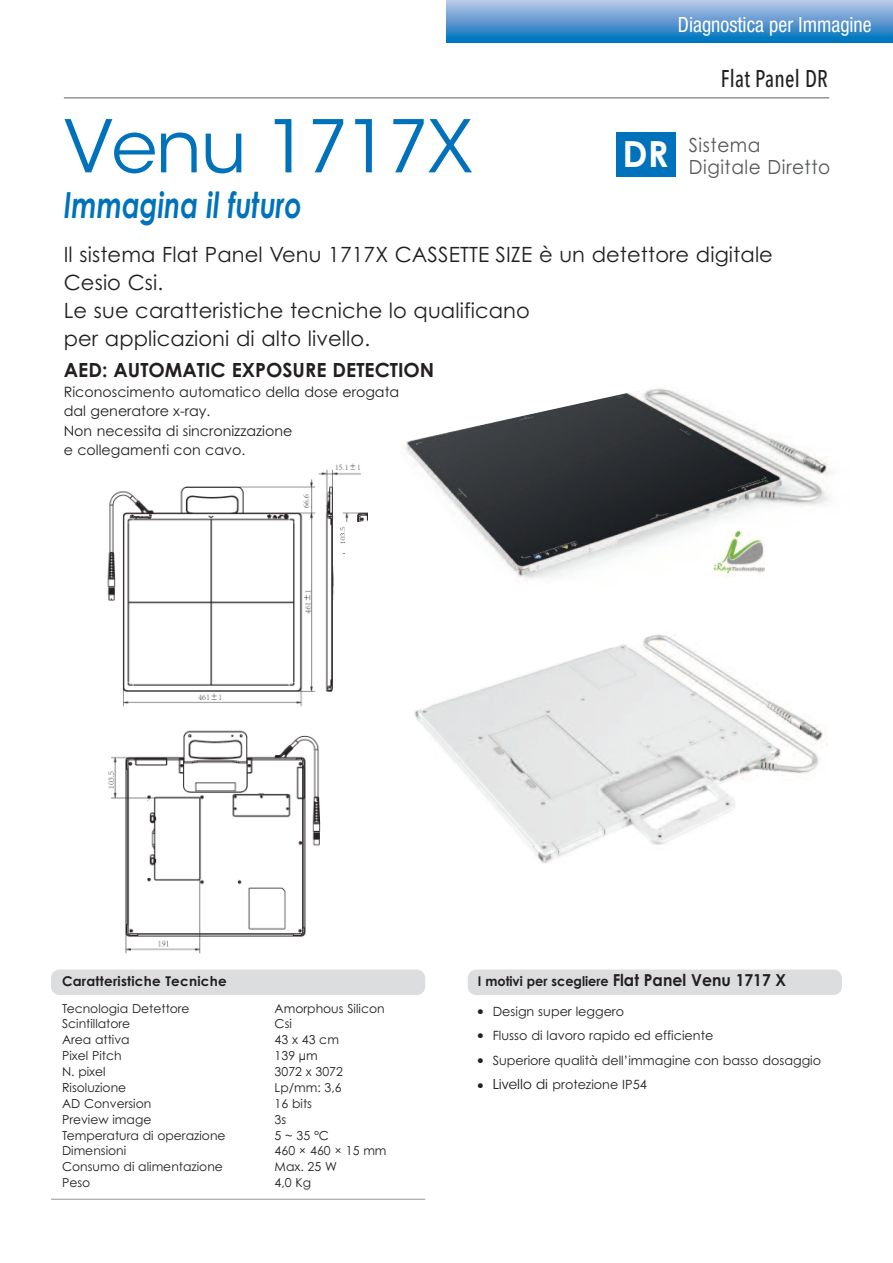
<style>
.page{position:relative;width:893px;height:1263px;background:#fff}
.page>*{position:absolute;margin:0;border:0;box-sizing:border-box;transform-origin:0 0}
.t1{font:72px "ITC Avant Garde Std";letter-spacing:-.015em;color:#0072bc}
.t2{font:italic 700 36px "Century Gothic";color:#0072bc;scale:.75 1}
.t3{font:500 24px "Avenir Next Condensed";letter-spacing:.015em;color:#231f20;scale:.9 1}
.t4{font:21px/27.8px "Century Gothic";letter-spacing:.005em;color:#231f20}
.t5{font:condensed 21px "Helvetica Neue LT Std";color:#fff;scale:.95 1}
.t6{font:700 19.5px "Century Gothic";color:#231f20}
.t7{font:19.5px/22.5px "Century Gothic";letter-spacing:.03em;color:#57585a;scale:.95 1}
.t8{font:14.25px/19.5px "Century Gothic";color:#231f20}
.t9{font:700 13.5px "Century Gothic";letter-spacing:.015em;color:#231f20;scale:.95 1}
.t10{font:700 13.5px "Century Gothic";letter-spacing:.015em;color:#231f20}
.t11{font:12.75px "Century Gothic";color:#231f20}
.t12{font:12.3px "Century Gothic";color:#231f20}
.s1{font-weight:700;font-size:36px;color:#fff}
.s2{font-size:16.5px}
.s3{font-family:"ITC Avant Garde Std";font-size:13.5px}
</style>
<div class="page">
<div style="left:446px;top:0;width:447px;height:43px;background:linear-gradient(to bottom,#c1c7e8,#006ebb)"></div>
<img style="left:107px;top:463px;width:261px;height:244px">
<div style="left:51px;top:969px;width:374px;height:26px;background:#dcdddf;border-radius:9px"></div>
<div style="left:468px;top:969px;width:374px;height:26px;background:#dcdddf;border-radius:9px"></div>
<img style="left:401px;top:387px;width:430px;height:196px">
<img style="left:414px;top:634px;width:414px;height:229px">
<hr style="left:51px;top:1199px;width:374px;height:1px;background:#939598">
<img style="left:713px;top:527px;width:51px;height:51px">
<hr style="left:64px;top:97px;width:765px;height:2px;background:#939598">
<div style="left:617px;top:132px;width:59px;height:44px;background:#0072bc"></div>
<img style="left:108px;top:730px;width:213px;height:224px">
<div style="left:346px;top:522px;width:67px;height:208px;background:#fff"></div>
<h3 class="t5" style="left:678px;top:17px;width:205px">Diagnostica per Immagine</h3>
<h1 class="t1" style="left:64px;top:119px;width:410px">Venu 1717X</h1>
<h2 class="t2" style="left:64px;top:185px;width:319px">Immagina il futuro</h2>
<h3 class="t3" style="left:721px;top:64px;width:121px">Flat Panel DR</h3>
<h3 class="t7" style="left:689px;top:134px;width:150px;text-indent:-66px"><span class="s1">DR</span> Sistema<br>Digitale Diretto</h3>
<h3 class="t4" style="left:64px;top:241px;width:711px">Il sistema Flat Panel Venu 1717X CASSETTE SIZE è un detettore digitale Cesio Csi.<br>Le sue caratteristiche tecniche lo qualificano<br>per applicazioni di alto livello.</h3>
<h3 class="t6" style="left:64px;top:359px;width:372px">AED: AUTOMATIC EXPOSURE DETECTION</h3>
<p class="t8" style="left:64px;top:382px;width:337px">Riconoscimento automatico della dose erogata dal generatore x-ray.<br>Non necessita di sincronizzazione<br>e collegamenti con cavo.</p>
<p class="t10" style="left:62px;top:973px;width:166px">Caratteristiche Tecniche</p>
<p class="t12" style="left:62px;top:1001px;width:129px">Tecnologia Detettore</p>
<p class="t12" style="left:275px;top:1001px;width:112px">Amorphous Silicon</p>
<p class="t12" style="left:62px;top:1017px;width:70px">Scintillatore</p>
<p class="t12" style="left:275px;top:1017px;width:19px">Csi</p>
<p class="t12" style="left:62px;top:1033px;width:69px">Area attiva</p>
<p class="t12" style="left:275px;top:1033px;width:66px">43 x 43 cm</p>
<p class="t12" style="left:62px;top:1049px;width:61px">Pixel Pitch</p>
<p class="t12" style="left:275px;top:1049px;width:45px">139 µm</p>
<p class="t12" style="left:62px;top:1064px;width:45px">N. pixel</p>
<p class="t12" style="left:275px;top:1064px;width:70px">3072 x 3072</p>
<p class="t12" style="left:62px;top:1080px;width:66px">Risoluzione</p>
<p class="t12" style="left:275px;top:1080px;width:69px">Lp/mm: 3,6</p>
<p class="t12" style="left:62px;top:1096px;width:91px">AD Conversion</p>
<p class="t12" style="left:275px;top:1096px;width:39px">16 bits</p>
<p class="t12" style="left:62px;top:1112px;width:91px">Preview image</p>
<p class="t12" style="left:275px;top:1112px;width:13px">3s</p>
<p class="t12" style="left:62px;top:1128px;width:165px">Temperatura di operazione</p>
<p class="t12" style="left:275px;top:1128px;width:56px">5~35°C</p>
<p class="t12" style="left:62px;top:1144px;width:66px">Dimensioni</p>
<p class="t12" style="left:275px;top:1144px;width:113px">460 × 460 × 15 mm</p>
<p class="t12" style="left:62px;top:1160px;width:162px">Consumo di alimentazione</p>
<p class="t12" style="left:275px;top:1160px;width:64px">Max. 25 W</p>
<p class="t12" style="left:62px;top:1176px;width:30px">Peso</p>
<p class="t12" style="left:275px;top:1176px;width:38px">4,0 Kg</p>
<p class="t9" style="left:478px;top:974px;width:326px">I motivi per scegliere <span class="s2">Flat Panel Venu 1717 X</span></p>
<p class="t11" style="left:478px;top:1004px;width:148px">● Design super leggero</p>
<p class="t11" style="left:478px;top:1028px;width:237px">● Flusso di lavoro rapido ed efficiente</p>
<p class="t11" style="left:478px;top:1053px;width:345px">● Superiore qualità dell’immagine con basso dosaggio</p>
<p class="t11" style="left:478px;top:1077px;width:170px">● <span class="s3">Livello di</span> protezione IP54</p>
</div>
